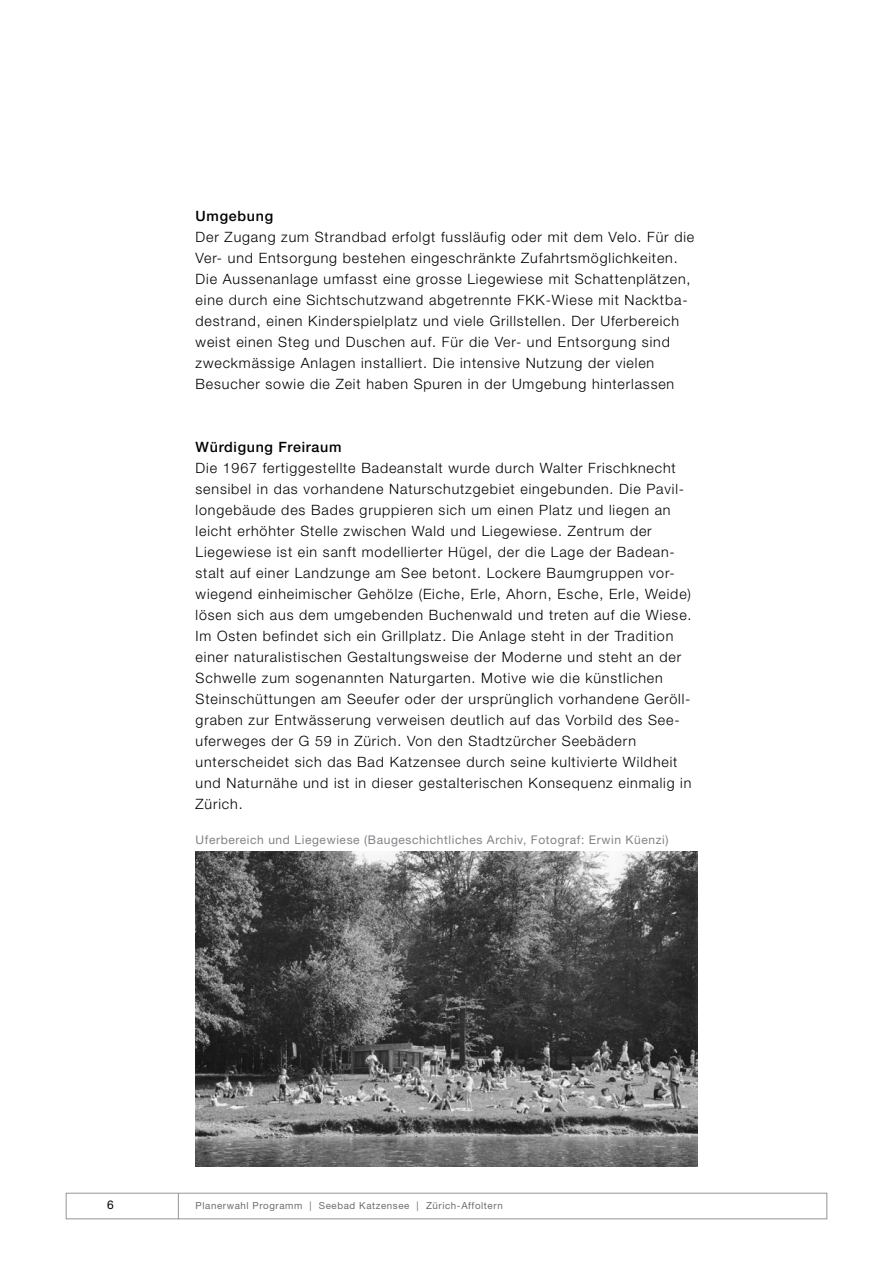
<style>
.page{position:relative;width:893px;height:1263px;background:#fff}
.page>*{position:absolute;margin:0;border:0;box-sizing:border-box;transform-origin:0 0}
.t1{font:300 14.25px/21px "Helvetica Neue LT";letter-spacing:.06em;color:#000}
.t2{font:500 14.25px "Helvetica Neue LT";letter-spacing:.05em;color:#000}
.t3{font:12px "Helvetica Neue LT";letter-spacing:.05em;color:#808285}
.t4{font:12px "Helvetica Neue LT";color:#000}
.t5{font:9.75px "Helvetica Neue LT";letter-spacing:.06em;color:#6d6e71}
</style>
<div class="page">
<div style="left:66px;top:1193px;width:761px;height:26px;border:1px solid #939598"></div>
<svg style="left:178px;top:1193px;width:1px;height:26px"></svg>
<img style="left:196px;top:851px;width:501px;height:315px">
<p class="t2" style="left:196px;top:208px;width:79px">Umgebung</p>
<p class="t1" style="left:196px;top:226px;width:500px">Der Zugang zum Strandbad erfolgt fussläufig oder mit dem Velo. Für die Ver- und Entsorgung bestehen eingeschränkte Zufahrtsmöglichkeiten.<br>Die Aussenanlage umfasst eine grosse Liegewiese mit Schattenplätzen, eine durch eine Sichtschutzwand abgetrennte FKK-Wiese mit Nacktba&shy;destrand, einen Kinderspielplatz und viele Grillstellen. Der Uferbereich weist einen Steg und Duschen auf. Für die Ver- und Entsorgung sind zweckmässige Anlagen installiert. Die intensive Nutzung der vielen Besucher sowie die Zeit haben Spuren in der Umgebung hinterlassen</p>
<p class="t2" style="left:196px;top:439px;width:147px">Würdigung Freiraum</p>
<p class="t1" style="left:196px;top:457px;width:497px">Die 1967 fertiggestellte Badeanstalt wurde durch Walter Frischknecht sensibel in das vorhandene Naturschutzgebiet eingebunden. Die Pavil&shy;longebäude des Bades gruppieren sich um einen Platz und liegen an leicht erhöhter Stelle zwischen Wald und Liegewiese. Zentrum der Liegewiese ist ein sanft modellierter Hügel, der die Lage der Badean&shy;stalt auf einer Landzunge am See betont. Lockere Baumgruppen vor&shy;wiegend einheimischer Gehölze (Eiche, Erle, Ahorn, Esche, Erle, Weide) lösen sich aus dem umgebenden Buchenwald und treten auf die Wiese.<br>Im Osten befindet sich ein Grillplatz. Die Anlage steht in der Tradition einer naturalistischen Gestaltungsweise der Moderne und steht an der Schwelle zum sogenannten Naturgarten. Motive wie die künstlichen Steinschüttungen am Seeufer oder der ursprünglich vorhandene Geröll&shy;graben zur Entwässerung verweisen deutlich auf das Vorbild des See&shy;uferweges der G 59 in Zürich. Von den Stadtzürcher Seebädern unterscheidet sich das Bad Katzensee durch seine kultivierte Wildheit und Naturnähe und ist in dieser gestalterischen Konsequenz einmalig in Zürich.</p>
<p class="t3" style="left:196px;top:832px;width:474px">Uferbereich und Liegewiese (Baugeschichtliches Archiv, Fotograf: Erwin Küenzi)</p>
<p class="t4" style="left:107px;top:1198px;width:8px">6</p>
<p class="t5" style="left:196px;top:1200px;width:309px">Planerwahl Programm | Seebad Katzensee | Zürich-Affoltern</p>
</div>
